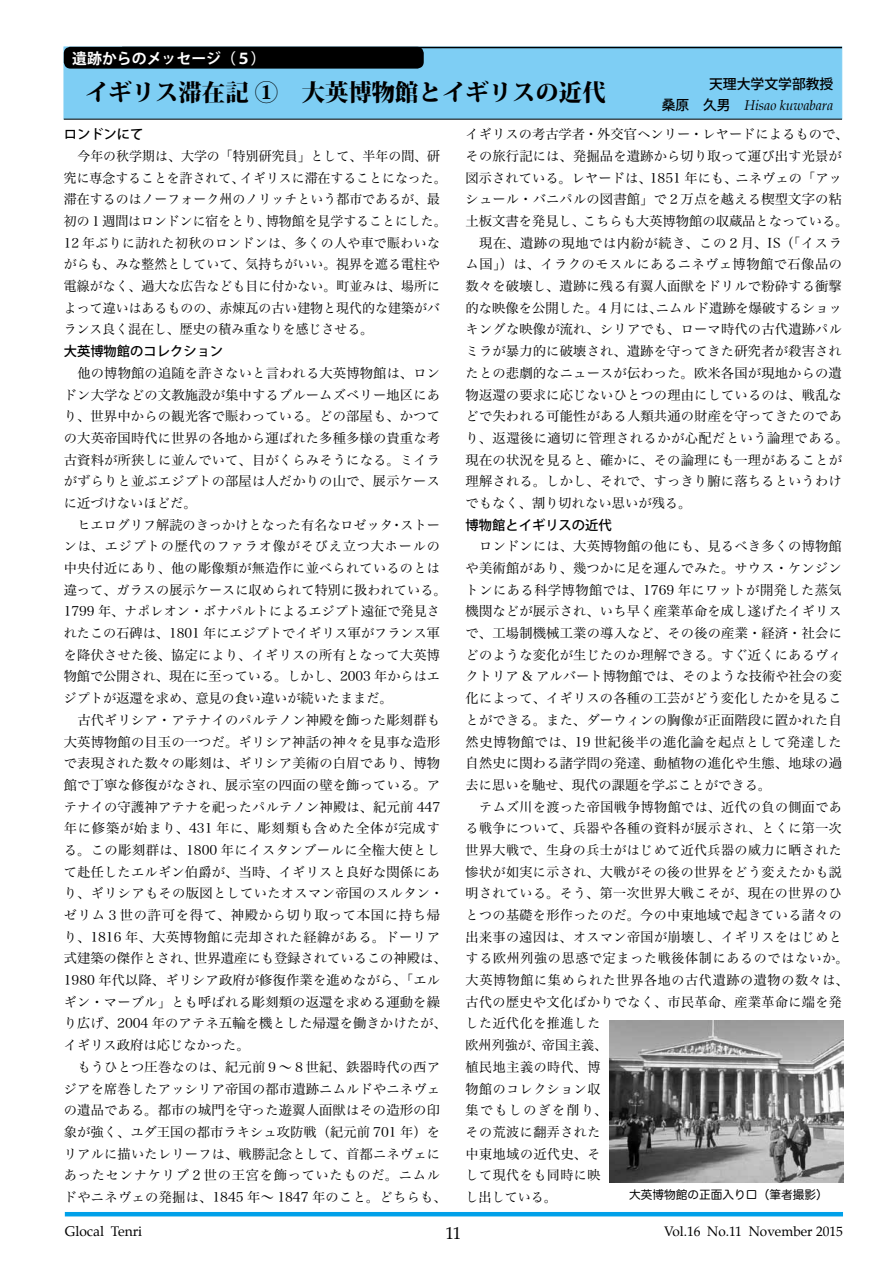
<style>
.page{position:relative;width:893px;height:1263px;background:#fff}
.page>*{position:absolute;margin:0;border:0;box-sizing:border-box;transform-origin:0 0}
.t1{font:800 23.4px "Koz Min Pro";color:#000}
.t2{font:16.95px "Palatino";color:#000}
.t3{font:700 14.85px "Koz Go Pro";color:#fff}
.t4{font:italic 13.8px "Palatino";letter-spacing:-.005em;color:#000}
.t5{font:13.8px "Palatino";color:#000}
.t6{font:500 13.8px "Koz Go Pro";color:#000}
.t7{font:13.5px "Palatino";color:#000}
.t8{font:13.35px/21.8px "Hira Min Pro W3";letter-spacing:.01em;color:#000}
.t9{font:13.35px/21.8px "Hira Min Pro W3";letter-spacing:.035em;color:#000}
.t10{font:500 13.35px "Koz Go Pro";color:#000}
.t11{font:13.35px "Hira Min Pro W3";letter-spacing:.04em;color:#000}
.t12{font:11.7px "Hira Maru Pro W4";color:#000}
.s1{font-family:"Koz Go Pro";font-weight:500;font-style:normal}
</style>
<div class="page">
<hr style="left:65px;top:1212px;width:778px;height:4px;background:#00a0e9">
<div style="left:64px;top:47px;width:778px;height:72px;background:#7ecef4;border:1px solid #7ecef4"></div>
<hr style="left:64px;top:119px;width:778px;height:1px;background:#000">
<hr style="left:122px;top:47px;width:720px;height:1px;background:#000">
<div style="left:64px;top:47px;width:360px;height:22px;background:#000;border-radius:7px"></div>
<img style="left:609px;top:1020px;width:234px;height:163px">
<p class="t3" style="left:72px;top:49px;width:195px">遺跡からのメッセージ（５）</p>
<h1 class="t1" style="left:85px;top:75px;width:522px">イギリス滞在記 ①　大英博物館とイギリスの近代</h1>
<p class="t6" style="left:709px;top:75px;width:126px">天理大学文学部教授</p>
<p class="t4" style="left:648px;top:94px;width:187px"><span class="s1">　桑原　久男　</span>Hisao kuwabara</p>
<p class="t10" style="left:64px;top:126px;width:81px">ロンドンにて</p>
<p class="t8" style="left:64px;top:144px;width:384px;text-indent:14px">今年の秋学期は、大学の「特別研究員」として、半年の間、研究に専念することを許されて、イギリスに滞在することになった。滞在するのはノーフォーク州のノリッチという都市であるが、最初の１週間はロンドンに宿をとり、博物館を見学することにした。12 年ぶりに訪れた初秋のロンドンは、多くの人や車で賑わいながらも、みな整然としていて、気持ちがいい。視界を遮る電柱や電線がなく、過大な広告なども目に付かない。町並みは、場所によって違いはあるものの、赤煉瓦の古い建物と現代的な建築がバランス良く混在し、歴史の積み重なりを感じさせる。</p>
<p class="t10" style="left:64px;top:343px;width:161px">大英博物館のコレクション</p>
<p class="t8" style="left:64px;top:361px;width:378px;text-align:justify;text-indent:14px">他の博物館の追随を許さないと言われる大英博物館は、ロンドン大学などの文教施設が集中するブルームズベリー地区にあり、世界中からの観光客で賑わっている。どの部屋も、かつての大英帝国時代に世界の各地から運ばれた多種多様の貴重な考古資料が所狭しに並んでいて、目がくらみそうになる。ミイラがずらりと並ぶエジプトの部屋は人だかりの山で、展示ケースに近づけないほどだ。</p>
<p class="t8" style="left:64px;top:512px;width:384px;text-indent:14px">ヒエログリフ解読のきっかけとなった有名なロゼッタ・ストーンは、エジプトの歴代のファラオ像がそびえ立つ大ホールの中央付近にあり、他の彫像類が無造作に並べられているのとは違って、ガラスの展示ケースに収められて特別に扱われている。1799 年、ナポレオン・ボナパルトによるエジプト遠征で発見されたこの石碑は、1801 年にエジプトでイギリス軍がフランス軍を降伏させた後、協定により、イギリスの所有となって大英博物館で公開され、現在に至っている。しかし、2003 年からはエジプトが返還を求め、意見の食い違いが続いたままだ。</p>
<p class="t8" style="left:64px;top:708px;width:384px;text-indent:14px">古代ギリシア・アテナイのパルテノン神殿を飾った彫刻群も大英博物館の目玉の一つだ。ギリシア神話の神々を見事な造形で表現された数々の彫刻は、ギリシア美術の白眉であり、博物館で丁寧な修復がなされ、展示室の四面の壁を飾っている。アテナイの守護神アテナを祀ったパルテノン神殿は、紀元前 447年に修築が始まり、431 年に、彫刻類も含めた全体が完成する。この彫刻群は、1800 年にイスタンブールに全権大使として赴任したエルギン伯爵が、当時、イギリスと良好な関係にあり、ギリシアもその版図としていたオスマン帝国のスルタン・ゼリム３世の許可を得て、神殿から切り取って本国に持ち帰り、1816 年、大英博物館に売却された経緯がある。ドーリア式建築の傑作とされ、世界遺産にも登録されているこの神殿は、<br>1980 年代以降、ギリシア政府が修復作業を進めながら、「エルギン・マーブル」とも呼ばれる彫刻類の返還を求める運動を繰り広げ、2004 年のアテネ五輪を機とした帰還を働きかけたが、イギリス政府は応じなかった。</p>
<p class="t8" style="left:64px;top:1055px;width:385px;text-align:center">もうひとつ圧巻なのは、紀元前９～８世紀、鉄器時代の西ア<br>ジアを席巻したアッシリア帝国の都市遺跡ニムルドやニネヴェの遺品である。都市の城門を守った遊翼人面獣はその造形の印象が強く、ユダ王国の都市ラキシュ攻防戦（紀元前 701 年）をリアルに描いたレリーフは、戦勝記念として、首都ニネヴェにあったセンナケリブ２世の王宮を飾っていたものだ。ニムルドやニネヴェの発掘は、1845 年～ 1847 年のこと。どちらも、</p>
<p class="t8" style="left:466px;top:122px;width:384px">イギリスの考古学者・外交官ヘンリー・レヤードによるもので、</p>
<p class="t8" style="left:466px;top:144px;width:378px">その旅行記には、発掘品を遺跡から切り取って運び出す光景が</p>
<p class="t8" style="left:466px;top:166px;width:378px">図示されている。レヤードは、1851 年にも、ニネヴェの「アッ</p>
<p class="t8" style="left:466px;top:187px;width:378px">シュール・バニパルの図書館」で２万点を越える楔型文字の粘</p>
<p class="t8" style="left:466px;top:209px;width:384px">土板文書を発見し、こちらも大英博物館の収蔵品となっている。</p>
<p class="t11" style="left:479px;top:231px;width:364px">現在、遺跡の現地では内紛が続き、この２月、IS（「イスラ</p>
<p class="t9" style="left:466px;top:252px;width:378px">ム国」）は、イラクのモスルにあるニネヴェ博物館で石像品の</p>
<p class="t8" style="left:466px;top:274px;width:378px">数々を破壊し、遺跡に残る有翼人面獣をドリルで粉砕する衝撃</p>
<p class="t8" style="left:466px;top:296px;width:378px">的な映像を公開した。４月には、ニムルド遺跡を爆破するショッ</p>
<p class="t8" style="left:466px;top:317px;width:378px">キングな映像が流れ、シリアでも、ローマ時代の古代遺跡パル</p>
<p class="t8" style="left:466px;top:339px;width:378px">ミラが暴力的に破壊され、遺跡を守ってきた研究者が殺害され</p>
<p class="t8" style="left:466px;top:361px;width:378px">たとの悲劇的なニュースが伝わった。欧米各国が現地からの遺</p>
<p class="t8" style="left:466px;top:382px;width:378px">物返還の要求に応じないひとつの理由にしているのは、戦乱な</p>
<p class="t8" style="left:466px;top:404px;width:378px">どで失われる可能性がある人類共通の財産を守ってきたのであ</p>
<p class="t9" style="left:466px;top:426px;width:385px">り、返還後に適切に管理されるかが心配だという論理である。</p>
<p class="t8" style="left:466px;top:447px;width:378px">現在の状況を見ると、確かに、その論理にも一理があることが</p>
<p class="t8" style="left:466px;top:469px;width:378px">理解される。しかし、それで、すっきり腑に落ちるというわけ</p>
<p class="t8" style="left:466px;top:491px;width:227px">でもなく、割り切れない思いが残る。</p>
<p class="t10" style="left:466px;top:516px;width:148px">博物館とイギリスの近代</p>
<p class="t8" style="left:466px;top:534px;width:378px;text-align:justify;text-indent:14px">ロンドンには、大英博物館の他にも、見るべき多くの博物館や美術館があり、幾つかに足を運んでみた。サウス・ケンジントンにある科学博物館では、1769 年にワットが開発した蒸気機関などが展示され、いち早く産業革命を成し遂げたイギリスで、工場制機械工業の導入など、その後の産業・経済・社会にどのような変化が生じたのか理解できる。すぐ近くにあるヴィクトリア &amp; アルバート博物館では、そのような技術や社会の変化によって、イギリスの各種の工芸がどう変化したかを見ることができる。また、ダーウィンの胸像が正面階段に置かれた自然史博物館では、19 世紀後半の進化論を起点として発達した自然史に関わる諸学問の発達、動植物の進化や生態、地球の過去に思いを馳せ、現代の課題を学ぶことができる。</p>
<p class="t9" style="left:466px;top:794px;width:384px;text-indent:14px">テムズ川を渡った帝国戦争博物館では、近代の負の側面である戦争について、兵器や各種の資料が展示され、とくに第一次世界大戦で、生身の兵士がはじめて近代兵器の威力に晒された惨状が如実に示され、大戦がその後の世界をどう変えたかも説明されている。そう、第一次世界大戦こそが、現在の世界のひとつの基礎を形作ったのだ。今の中東地域で起きている諸々の出来事の遠因は、オスマン帝国が崩壊し、イギリスをはじめとする欧州列強の思惑で定まった戦後体制にあるのではないか。大英博物館に集められた世界各地の古代遺跡の遺物の数々は、古代の歴史や文化ばかりでなく、市民革命、産業革命に端を発した近代化を推進した<br>欧州列強が、帝国主義、<br>植民地主義の時代、博<br>物館のコレクション収<br>集でもしのぎを削り、<br>その荒波に翻弄された<br>中東地域の近代史、そ<br>して現代をも同時に映<br>し出している。</p>
<p class="t12" style="left:629px;top:1184px;width:200px">大英博物館の正面入り口（筆者撮影）</p>
<p class="t5" style="left:65px;top:1220px;width:79px">Glocal Tenri</p>
<p class="t2" style="left:445px;top:1219px;width:18px">11</p>
<p class="t7" style="left:664px;top:1220px;width:180px">Vol.16 No.11 November 2015</p>
</div>
